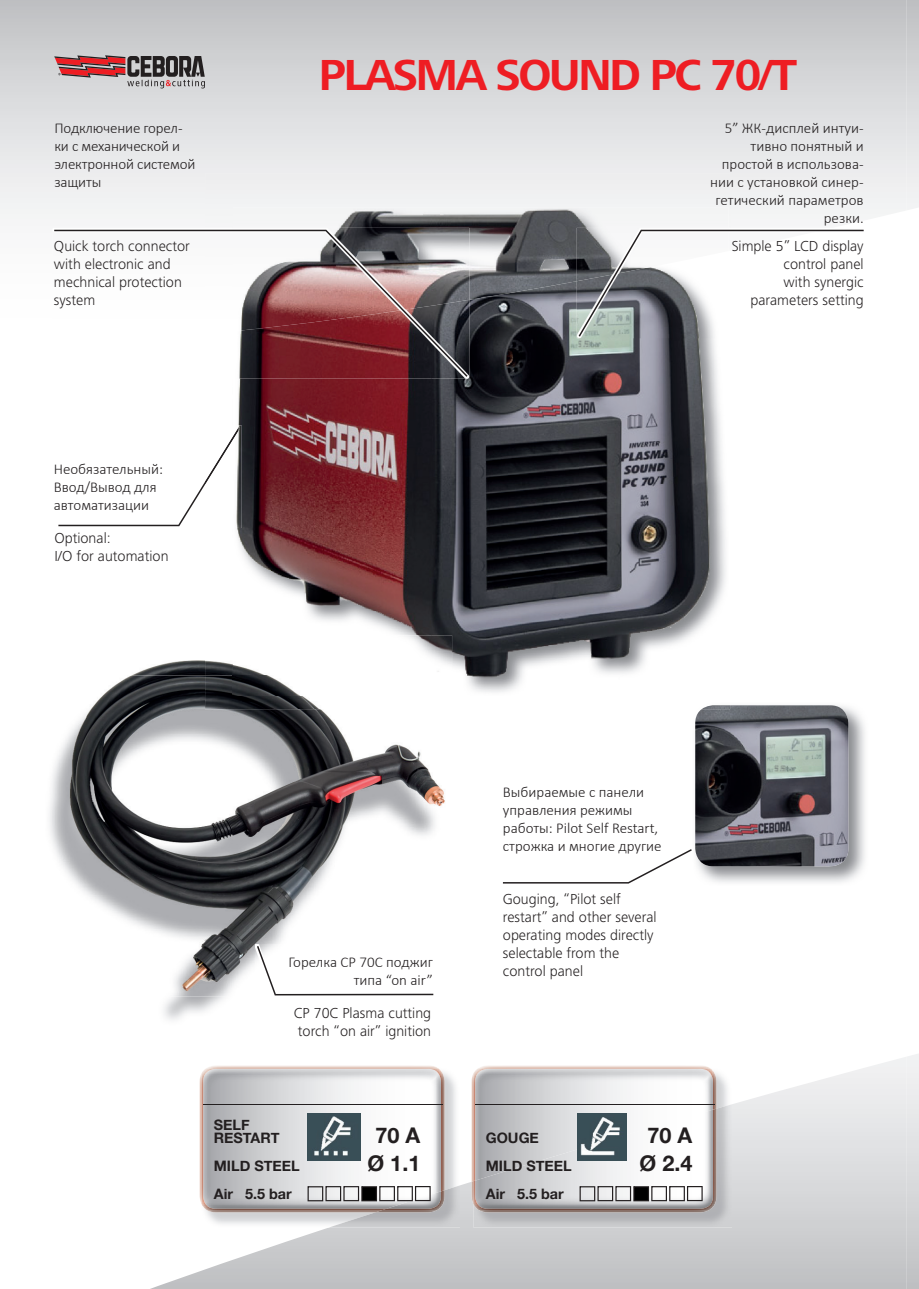
<style>
.page{position:relative;width:919px;height:1289px;background:#fff}
.page>*{position:absolute;margin:0;border:0;box-sizing:border-box;transform-origin:0 0}
.t1{font:700 45px "Frutiger Next LT";letter-spacing:-.05em;color:#ee1d23}
.t2{font:700 21.6px "Helvetica Neue";color:#231f20}
.t3{font:300 15px/18px "Calibri";color:#231f20}
.t4{font:300 15px/18px "Frutiger Next LT";color:#231f20}
.t5{font:700 14.4px/13.8px "Helvetica Neue";color:#231f20}
</style>
<div class="page">
<svg style="left:0;top:0;width:906px;height:223px;background:#d9dadc"></svg>
<svg style="left:153px;top:1057px;width:753px;height:231px"></svg>
<svg style="left:906px;top:0;width:12px;height:210px;background:#dbdcde"></svg>
<svg style="left:906px;top:1054px;width:12px;height:234px;background:#dadbdd"></svg>
<svg style="left:54px;top:55px;width:151px;height:33px;background:#9e7f82"></svg>
<img style="left:58px;top:526px;width:122px;height:1px">
<img style="left:47px;top:660px;width:398px;height:336px">
<img style="left:710px;top:1066px;width:22px;height:38px">
<img style="left:473px;top:1104px;width:259px;height:123px">
<img style="left:481px;top:1065px;width:226px;height:1px">
<img style="left:478px;top:1066px;width:232px;height:2px">
<img style="left:479px;top:1210px;width:230px;height:2px">
<img style="left:471px;top:1073px;width:2px;height:130px">
<img style="left:473px;top:1068px;width:243px;height:40px">
<img style="left:473px;top:1108px;width:243px;height:102px">
<hr style="left:475px;top:1104px;width:239px;height:1px;background:#231f20">
<img style="left:577px;top:1113px;width:49px;height:47px">
<svg style="left:579px;top:1185px;width:123px;height:16px"></svg>
<img style="left:698px;top:708px;width:167px;height:175px">
<img style="left:695px;top:705px;width:153px;height:161px">
<img style="left:201px;top:1066px;width:259px;height:161px">
<img style="left:329px;top:1185px;width:131px;height:42px">
<img style="left:209px;top:1065px;width:227px;height:1px">
<img style="left:206px;top:1066px;width:232px;height:2px">
<img style="left:207px;top:1210px;width:168px;height:2px">
<img style="left:375px;top:1210px;width:62px;height:2px">
<img style="left:199px;top:1073px;width:2px;height:130px">
<img style="left:201px;top:1068px;width:243px;height:142px">
<img style="left:382px;top:1190px;width:62px;height:20px">
<img style="left:203px;top:1081px;width:183px;height:127px">
<img style="left:386px;top:1196px;width:55px;height:12px">
<hr style="left:203px;top:1104px;width:240px;height:1px;background:#231f20">
<svg style="left:307px;top:1185px;width:123px;height:16px"></svg>
<img style="left:307px;top:1113px;width:53px;height:47px">
<img style="left:502px;top:849px;width:190px;height:35px">
<svg style="left:503px;top:849px;width:188px;height:34px"></svg>
<div style="left:205px;top:173px;width:525px;height:51px;background:#f0f0f1"></div>
<img style="left:205px;top:660px;width:240px;height:49px">
<img style="left:205px;top:675px;width:235px;height:34px">
<img style="left:695px;top:705px;width:6px;height:4px">
<img style="left:701px;top:705px;width:29px;height:4px">
<img style="left:431px;top:300px;width:148px;height:392px">
<img style="left:237px;top:378px;width:194px;height:257px">
<img style="left:579px;top:338px;width:147px;height:336px">
<img style="left:233px;top:207px;width:495px;height:93px">
<svg style="left:58px;top:427px;width:182px;height:99px"></svg>
<img style="left:233px;top:635px;width:219px;height:60px">
<img style="left:233px;top:675px;width:207px;height:20px">
<img style="left:255px;top:944px;width:180px;height:52px">
<svg style="left:257px;top:946px;width:176px;height:49px"></svg>
<img style="left:233px;top:228px;width:236px;height:103px">
<svg style="left:54px;top:230px;width:413px;height:147px"></svg>
<img style="left:576px;top:281px;width:139px;height:57px">
<img style="left:576px;top:228px;width:152px;height:53px">
<svg style="left:578px;top:230px;width:285px;height:106px"></svg>
<p class="t3" style="left:54px;top:119px;width:142px">Подключение горел&shy;ки с механической и электронной системой защиты</p>
<h1 class="t1" style="left:319px;top:50px;width:480px">PLASMA SOUND PC 70/T</h1>
<p class="t3" style="left:710px;top:119px;width:155px;text-align:right">5” ЖК-дисплей интуи&shy;тивно понятный и простой в использова&shy;нии с установкой синер&shy;гетический параметров резки.</p>
<p class="t4" style="left:54px;top:237px;width:137px">Quick torch connector with electronic and mechnical protection system</p>
<p class="t4" style="left:731px;top:237px;width:133px;text-align:right">Simple 5” LCD display control panel<br>with synergic parameters setting</p>
<p class="t3" style="left:54px;top:459px;width:111px">Необязательный:<br>Ввод/Вывод для автоматизации</p>
<p class="t4" style="left:54px;top:529px;width:116px">Optional:<br>I/O for automation</p>
<p class="t3" style="left:288px;top:953px;width:146px;text-align:right">Горелка CP 70C поджиг типа “on air”</p>
<p class="t4" style="left:294px;top:1003px;width:139px">CP 70C Plasma cutting torch “on air” ignition</p>
<p class="t5" style="left:214px;top:1117px;width:67px">SELF<br>RESTART</p>
<h2 class="t2" style="left:375px;top:1122px;width:46px">70 A</h2>
<p class="t5" style="left:214px;top:1158px;width:87px">MILD STEEL</p>
<h2 class="t2" style="left:367px;top:1149px;width:54px">Ø 1.1</h2>
<p class="t5" style="left:214px;top:1186px;width:79px">Air 5.5 bar</p>
<p class="t3" style="left:503px;top:783px;width:160px">Выбираемые с панели управления режимы работы: Pilot Self Restart, строжка и многие другие</p>
<p class="t4" style="left:503px;top:889px;width:155px">Gouging, “Pilot self restart” and other several operating modes directly selectable from the control panel</p>
<p class="t5" style="left:486px;top:1130px;width:55px">GOUGE</p>
<h2 class="t2" style="left:647px;top:1122px;width:46px">70 A</h2>
<p class="t5" style="left:486px;top:1158px;width:87px">MILD STEEL</p>
<h2 class="t2" style="left:639px;top:1149px;width:54px">Ø 2.4</h2>
<p class="t5" style="left:486px;top:1186px;width:79px">Air 5.5 bar</p>
</div>
